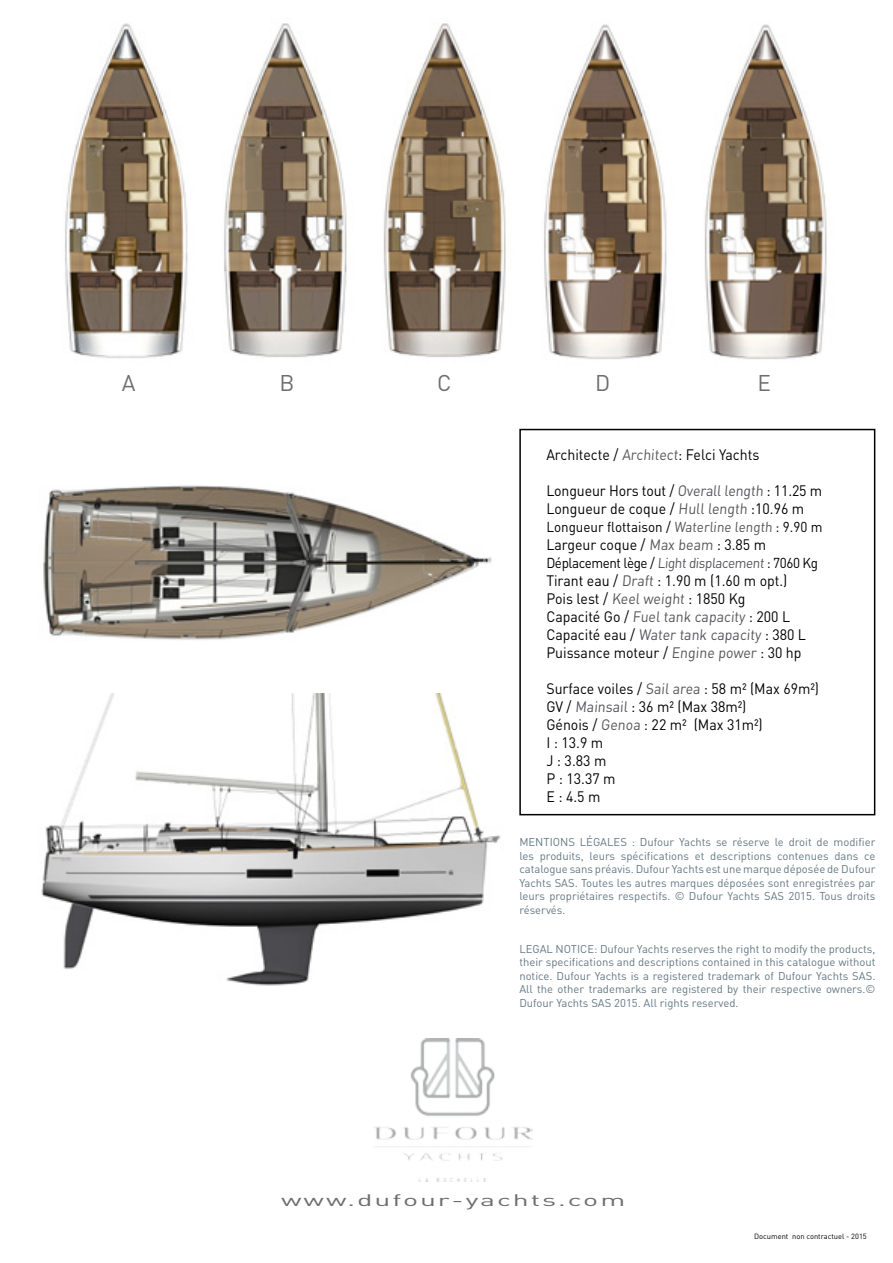
<style>
.page{position:relative;width:893px;height:1263px;background:#fff}
.page>*{position:absolute;margin:0;border:0;box-sizing:border-box;transform-origin:0 0}
.t1{font:22.5px "DINOT";color:#6d6e71}
.t2{font:16.5px "DINOT";letter-spacing:.07em;color:#6d6e71;scale:1.72 1}
.t3{font:15px/18px "DINOT";color:#000;scale:.94 1}
.t4{font:14.25px "DINOT";color:#000;scale:.94 1}
.t5{font:14.25px "DINOT";letter-spacing:-.02em;color:#000;scale:.94 1}
.t6{font:11.25px/13.5px "DINOT";color:#647883;text-align:justify}
.t7{font:7.5px "DINOT";color:#000}
.s1{color:#56565a}
</style>
<div class="page">
<div style="left:519px;top:429px;width:356px;height:386px;border:2px solid #000"></div>
<img style="left:41px;top:694px;width:460px;height:292px">
<img style="left:374px;top:1038px;width:159px;height:144px">
<img style="left:43px;top:485px;width:449px;height:155px">
<img style="left:65px;top:23px;width:123px;height:335px">
<img style="left:224px;top:23px;width:123px;height:334px">
<img style="left:383px;top:23px;width:123px;height:335px">
<img style="left:543px;top:24px;width:124px;height:336px">
<img style="left:704px;top:24px;width:123px;height:336px">
<h1 class="t1" style="left:122px;top:368px;width:15px">A</h1>
<h1 class="t1" style="left:279px;top:368px;width:17px">B</h1>
<h1 class="t1" style="left:437px;top:368px;width:16px">C</h1>
<h1 class="t1" style="left:595px;top:368px;width:17px">D</h1>
<h1 class="t1" style="left:758px;top:368px;width:15px">E</h1>
<h3 class="t3" style="left:546px;top:445px;width:228px">Architecte / <span class="s1">Architect</span>: Felci Yachts</h3>
<h3 class="t3" style="left:546px;top:481px;width:295px">Longueur Hors tout / <span class="s1">Overall length</span> : 11.25 m<br>Longueur de coque / <span class="s1">Hull length</span> :10.96 m</h3>
<p class="t4" style="left:546px;top:518px;width:295px">Longueur flottaison / <span class="s1">Waterline length</span> : 9.90 m</p>
<h3 class="t3" style="left:546px;top:535px;width:235px">Largeur coque / <span class="s1">Max beam</span> : 3.85 m</h3>
<p class="t5" style="left:546px;top:554px;width:290px">Déplacement lège / <span class="s1">Light displacement</span> : 7060 Kg</p>
<h3 class="t3" style="left:546px;top:571px;width:278px">Tirant eau / <span class="s1">Draft</span> : 1.90 m (1.60 m opt.)<br>Pois lest / <span class="s1">Keel weight</span> : 1850 Kg<br>Capacité Go / <span class="s1">Fuel tank capacity</span> : 200 L Capacité eau / <span class="s1">Water tank capacity</span> : 380 L Puissance moteur / <span class="s1">Engine power</span> : 30 hp</h3>
<h3 class="t3" style="left:546px;top:679px;width:292px">Surface voiles / <span class="s1">Sail area</span> : 58 m² (Max 69m²)<br>GV / <span class="s1">Mainsail</span> : 36 m² (Max 38m²)<br>Génois / <span class="s1">Genoa</span> : 22 m² (Max 31m²)<br>I : 13.9 m<br>J : 3.83 m<br>P : 13.37 m<br>E : 4.5 m</h3>
<p class="t6" style="left:519px;top:835px;width:358px">MENTIONS LÉGALES : Dufour Yachts se réserve le droit de modifier les produits, leurs spécifications et descriptions contenues dans ce catalogue sans préavis. Dufour Yachts est une marque déposée de Dufour Yachts SAS. Toutes les autres marques déposées sont enregistrées par leurs propriétaires respectifs. © Dufour Yachts SAS 2015. Tous droits réservés.</p>
<p class="t6" style="left:519px;top:942px;width:358px">LEGAL NOTICE: Dufour Yachts reserves the right to modify the products, their specifications and descriptions contained in this catalogue without notice. Dufour Yachts is a registered trademark of Dufour Yachts SAS.<br>All the other trademarks are registered by their respective owners.© Dufour Yachts SAS 2015. All rights reserved.</p>
<h2 class="t2" style="left:281px;top:1189px;width:202px">www.dufour-yachts.com</h2>
<p class="t7" style="left:754px;top:1231px;width:114px">Document non contractuel - 2015</p>
</div>
